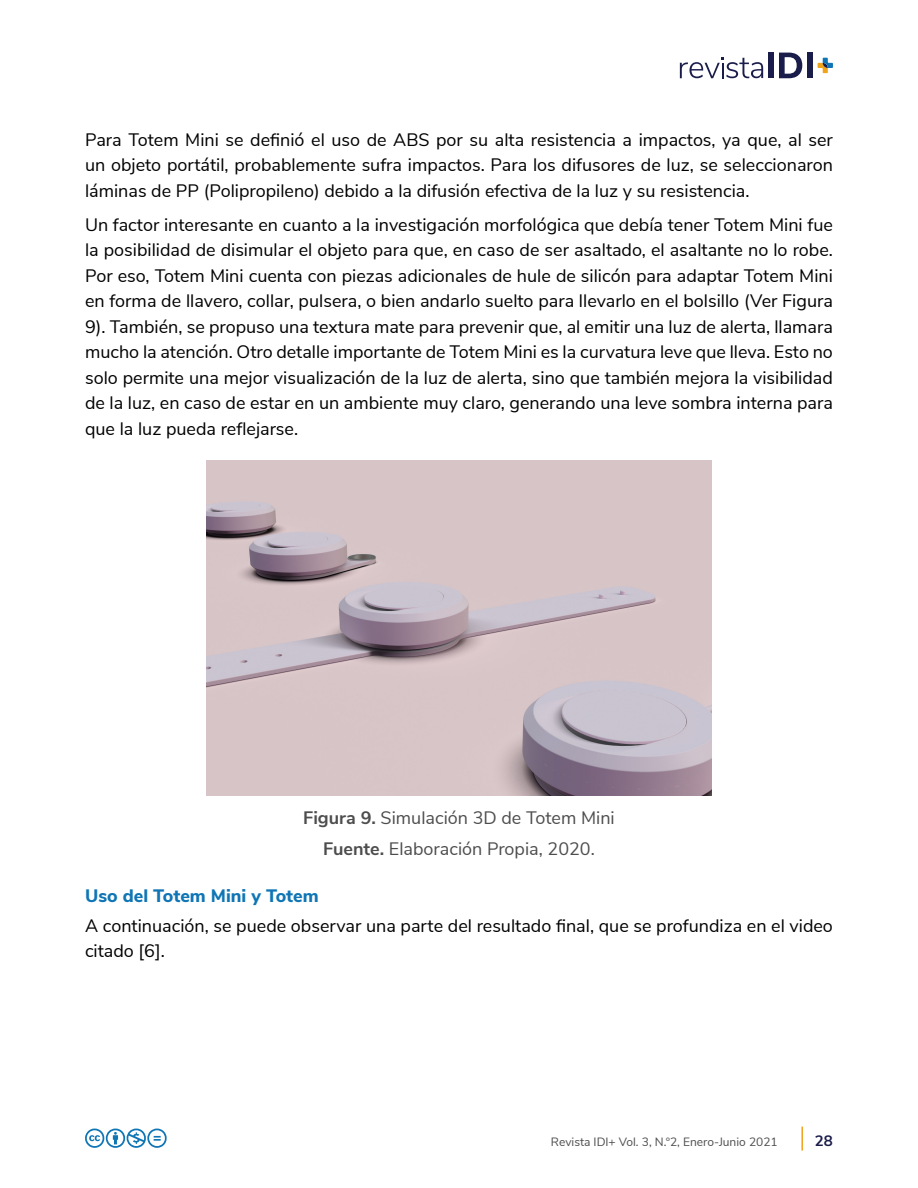
<style>
.page{position:relative;width:918px;height:1188px;background:#fff}
.page>*{position:absolute;margin:0;border:0;box-sizing:border-box;transform-origin:0 0}
.Parrafo{font:18px/25.5px "Nunito Sans";color:#000;text-align:justify}
.Figura{font:18px "Nunito Sans";color:#4d4d4d}
.Subtitulos_num{font:800 18px "Nunito Sans";color:#0f75b5}
.t1{font:700 15px "Nunito Sans";color:#1a1c4a}
.t2{font:12px "Nunito Sans";color:#4d4d4d}
.s1{font-weight:700}
</style>
<div class="page">
<hr style="left:801px;top:1127px;width:2px;height:24px;background:#f0a31a">
<svg style="left:818px;top:58px;width:15px;height:15px"></svg>
<div style="left:768px;top:53px;width:6px;height:25px;background:#1a1c4a"></div>
<svg style="left:779px;top:53px;width:23px;height:25px"></svg>
<div style="left:807px;top:53px;width:5px;height:25px;background:#1a1c4a"></div>
<svg style="left:680px;top:58px;width:83px;height:20px"></svg>
<svg style="left:85px;top:1129px;width:82px;height:19px"></svg>
<img style="left:206px;top:460px;width:506px;height:336px">
<p class="Parrafo" style="left:85px;top:126px;width:749px">Para Totem Mini se definió el uso de ABS por su alta resistencia a impactos, ya que, al ser un objeto portátil, probablemente sufra impactos. Para los difusores de luz, se seleccionaron láminas de PP (Polipropileno) debido a la difusión efectiva de la luz y su resistencia.</p>
<p class="Parrafo" style="left:85px;top:211px;width:749px">Un factor interesante en cuanto a la investigación morfológica que debía tener Totem Mini fue la posibilidad de disimular el objeto para que, en caso de ser asaltado, el asaltante no lo robe.<br>Por eso, Totem Mini cuenta con piezas adicionales de hule de silicón para adaptar Totem Mini en forma de llavero, collar, pulsera, o bien andarlo suelto para llevarlo en el bolsillo (Ver Figura 9). También, se propuso una textura mate para prevenir que, al emitir una luz de alerta, llamara mucho la atención. Otro detalle importante de Totem Mini es la curvatura leve que lleva. Esto no solo permite una mejor visualización de la luz de alerta, sino que también mejora la visibilidad de la luz, en caso de estar en un ambiente muy claro, generando una leve sombra interna para que la luz pueda reflejarse.</p>
<p class="Figura" style="left:303px;top:805px;width:313px"><span class="s1">Figura 9.</span> Simulación 3D de Totem Mini</p>
<p class="Figura" style="left:323px;top:836px;width:273px"><span class="s1">Fuente.</span> Elaboración Propia, 2020.</p>
<p class="Subtitulos_num" style="left:85px;top:883px;width:235px">Uso del Totem Mini y Totem</p>
<p class="Parrafo" style="left:85px;top:912px;width:749px">A continuación, se puede observar una parte del resultado final, que se profundiza en el video citado [6].</p>
<p class="t2" style="left:551px;top:1133px;width:228px">Revista IDI+ Vol. 3, N.°2, Enero-Junio 2021</p>
<p class="t1" style="left:815px;top:1130px;width:20px">28</p>
</div>
